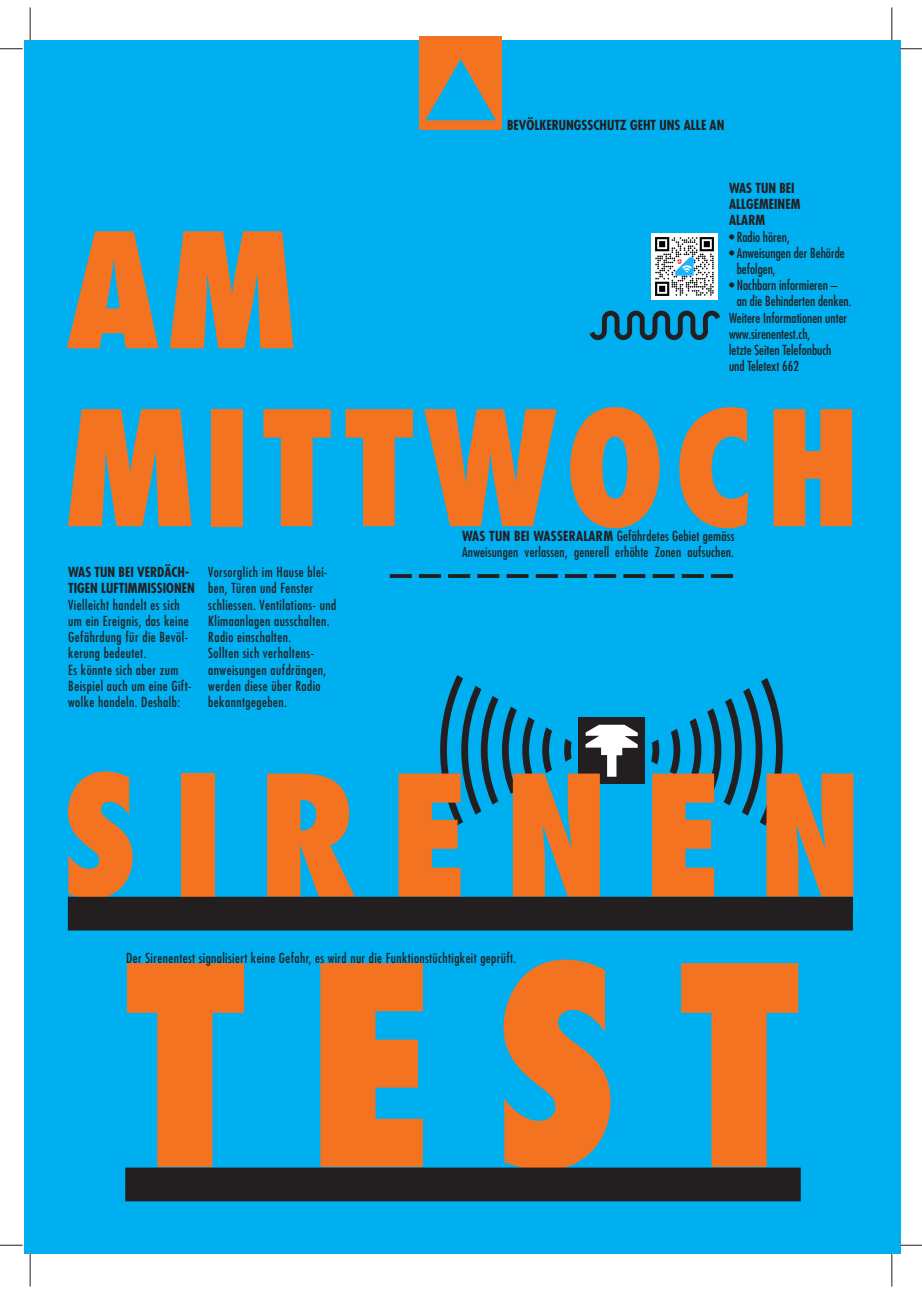
<style>
.page{position:relative;width:922px;height:1294px;background:#fff}
.page>*{position:absolute;margin:0;border:0;box-sizing:border-box;transform-origin:0 0}
.t1{font:800 condensed 270px "Futura Std";color:#f47321}
.t2{font:800 condensed 163.25px "Futura Std";letter-spacing:.2em;color:#f47321}
.t3{font:800 condensed 155.25px/177.8px "Futura Std";letter-spacing:.05em;color:#f47321}
.t4{font:condensed 13.5px/16.2px "Futura Std";letter-spacing:.03em;color:#231f20}
.t5{font:condensed 13.5px/16.2px "Futura Std";color:#231f20}
.t6{font:700 condensed 13.5px/16.2px "Futura Std";color:#231f20}
.s1{font-weight:700}
</style>
<div class="page">
<div style="left:24px;top:40px;width:876px;height:1213px;background:#00afef"></div>
<div style="left:419px;top:36px;width:83px;height:94px;background:#f47321"></div>
<svg style="left:425px;top:59px;width:71px;height:61px"></svg>
<svg style="left:589px;top:310px;width:131px;height:31px"></svg>
<svg style="left:448px;top:675px;width:324px;height:72px"></svg>
<svg style="left:445px;top:754px;width:323px;height:72px"></svg>
<div style="left:578px;top:717px;width:67px;height:67px;background:#231f20"></div>
<svg style="left:585px;top:724px;width:52px;height:52px"></svg>
<div style="left:68px;top:896px;width:784px;height:34px;background:#231f20"></div>
<div style="left:125px;top:1167px;width:675px;height:34px;background:#231f20"></div>
<svg style="left:389px;top:574px;width:344px;height:4px"></svg>
<hr style="left:899px;top:48px;width:22px;height:2px;background:#fff">
<hr style="left:29px;top:7px;width:2px;height:34px;background:#fff">
<hr style="left:29px;top:1252px;width:2px;height:34px;background:#fff">
<hr style="left:890px;top:7px;width:2px;height:34px;background:#fff">
<hr style="left:890px;top:1252px;width:2px;height:34px;background:#fff">
<svg style="left:0;top:49px;width:23px;height:1px"></svg>
<svg style="left:899px;top:49px;width:22px;height:1px"></svg>
<svg style="left:0;top:1244px;width:23px;height:1px"></svg>
<svg style="left:899px;top:1244px;width:22px;height:1px"></svg>
<hr style="left:30px;top:7px;width:1px;height:34px;background:#231f20">
<hr style="left:30px;top:1252px;width:1px;height:34px;background:#231f20">
<hr style="left:891px;top:7px;width:1px;height:34px;background:#231f20">
<hr style="left:891px;top:1252px;width:1px;height:34px;background:#231f20">
<img style="left:651px;top:233px;width:66px;height:66px">
<p class="t6" style="left:507px;top:117px;width:219px">BEVÖLKERUNGSSCHUTZ GEHT UNS ALLE AN</p>
<p class="t6" style="left:728px;top:180px;width:73px">WAS TUN BEI<br>ALLGEMEINEM<br>ALARM</p>
<p class="t5" style="left:728px;top:229px;width:62px">• Radio hören,</p>
<p class="t5" style="left:736px;top:245px;width:109px;text-indent:-8px">• Anweisungen der Behörde befolgen,</p>
<p class="t5" style="left:728px;top:278px;width:110px">• Nachbarn informieren –</p>
<p class="t5" style="left:736px;top:294px;width:116px">an die Behinderten denken.</p>
<p class="t5" style="left:728px;top:310px;width:120px">Weitere Informationen unter</p>
<p class="t5" style="left:728px;top:326px;width:83px">www.sirenentest.ch,</p>
<p class="t5" style="left:728px;top:342px;width:104px">letzte Seiten Telefonbuch</p>
<p class="t5" style="left:728px;top:359px;width:71px">und Teletext 662</p>
<h3 class="t3" style="left:66px;top:206px;width:797px">AM<br>MITTWOCH</h3>
<p class="t4" style="left:462px;top:528px;width:274px"><span class="s1">WAS TUN BEI WASSERALARM</span> Gefährdetes Gebiet gemäss<br>Anweisungen verlassen, generell erhöhte Zonen aufsuchen.</p>
<p class="t6" style="left:68px;top:564px;width:128px">WAS TUN BEI VERDÄCH-<br>TIGEN LUFTIMMISSIONEN</p>
<p class="t4" style="left:68px;top:597px;width:125px">Vielleicht handelt es sich um ein Ereignis, das keine<br>Gefährdung für die Bevöl&shy;kerung bedeutet.<br>Es könnte sich aber zum<br>Beispiel auch um eine Gift&shy;wolke handeln. Deshalb:</p>
<p class="t4" style="left:208px;top:565px;width:129px">Vorsorglich im Hause blei&shy;ben, Türen und Fenster schliessen. Ventilations- und<br>Klimaanlagen ausschalten.<br>Radio einschalten.<br>Sollten sich verhaltens&shy;anweisungen aufdrängen, werden diese über Radio bekanntgegeben.</p>
<h2 class="t2" style="left:62px;top:744px;width:802px">SIRENEN</h2>
<p class="t4" style="left:126px;top:950px;width:391px">Der Sirenentest signalisiert keine Gefahr, es wird nur die Funktionstüchtigkeit geprüft.</p>
<h1 class="t1" style="left:121px;top:915px;width:684px">TEST</h1>
</div>
